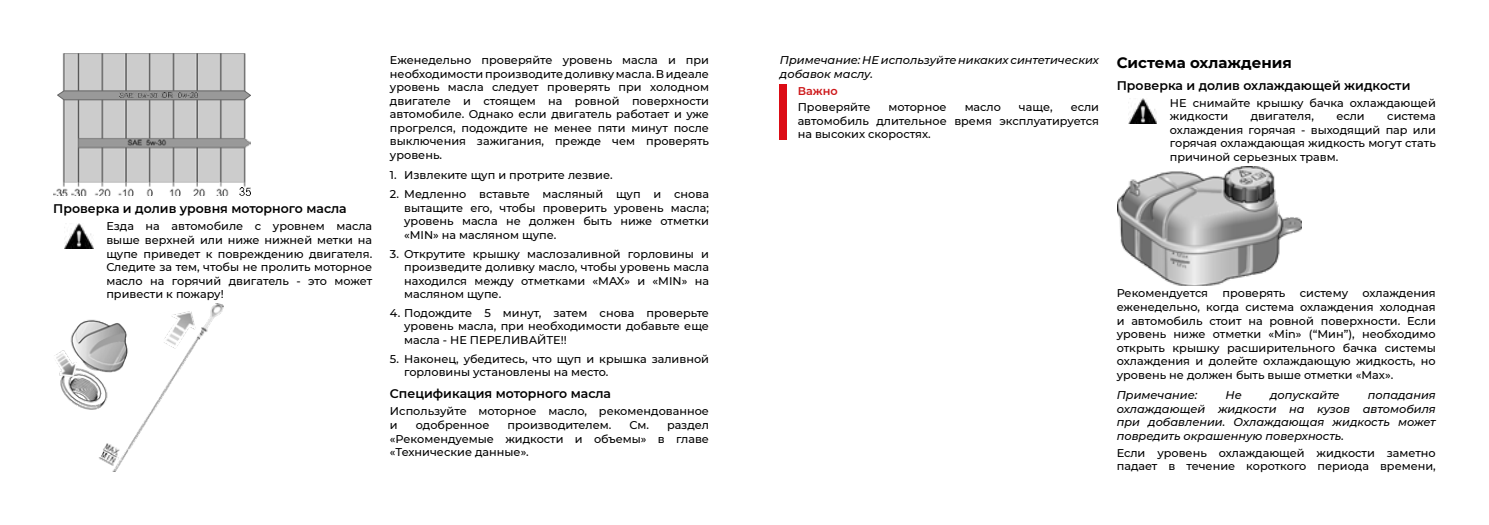
<style>
.page{position:relative;width:1489px;height:525px;background:#fff}
.page>*{position:absolute;margin:0;border:0;box-sizing:border-box;transform-origin:0 0}
.t1{font:700 15px "Montserrat";color:#000}
.t2{font:600 12.5px "Montserrat";color:#000}
.t3{font:500 11.25px/13.5px "Montserrat";color:#000;text-align:justify}
.t4{font:italic 500 11.25px/13.5px "Montserrat";color:#000}
.t5{font:600 11.25px "Montserrat";color:#cd1719}
</style>
<div class="page">
<img style="left:53px;top:53px;width:198px;height:142px">
<svg style="left:56px;top:90px;width:195px;height:10px"></svg>
<img style="left:119px;top:92px;width:78px;height:6px">
<svg style="left:240px;top:188px;width:10px;height:7px"></svg>
<img style="left:64px;top:223px;width:29px;height:25px">
<img style="left:1128px;top:98px;width:28px;height:25px">
<img style="left:54px;top:303px;width:169px;height:168px">
<div style="left:780px;top:84px;width:7px;height:56px;background:#dc0c15"></div>
<img style="left:1117px;top:167px;width:183px;height:118px">
<p class="t2" style="left:53px;top:200px;width:295px">Проверка и долив уровня моторного масла</p>
<p class="t3" style="left:106px;top:219px;width:267px">Езда на автомобиле с уровнем масла выше верхней или ниже нижней метки на щупе приведет к повреждению двигателя.<br>Следите за тем, чтобы не пролить моторное масло на горячий двигатель - это может привести к пожару!</p>
<p class="t3" style="left:390px;top:53px;width:320px">Еженедельно проверяйте уровень масла и при необходимости производите доливку масла. В идеале уровень масла следует проверять при холодном двигателе и стоящем на ровной поверхности автомобиле. Однако если двигатель работает и уже прогрелся, подождите не менее пяти минут после выключения зажигания, прежде чем проверять уровень.</p>
<p class="t3" style="left:390px;top:168px;width:224px">1. Извлеките щуп и протрите лезвие.</p>
<p class="t3" style="left:404px;top:187px;width:306px;text-indent:-14px">2. Медленно вставьте масляный щуп и снова вытащите его, чтобы проверить уровень масла; уровень масла не должен быть ниже отметки «MIN» на масляном щупе.</p>
<p class="t3" style="left:404px;top:246px;width:306px;text-indent:-14px">3. Открутите крышку маслозаливной горловины и произведите доливку масло, чтобы уровень масла находился между отметками «MAX» и «MIN» на масляном щупе.</p>
<p class="t3" style="left:404px;top:305px;width:306px;text-indent:-14px">4. Подождите 5 минут, затем снова проверьте уровень масла, при необходимости добавьте еще масла - НЕ ПЕРЕЛИВАЙТЕ!!</p>
<p class="t3" style="left:404px;top:351px;width:306px;text-indent:-14px">5. Наконец, убедитесь, что щуп и крышка заливной горловины установлены на место.</p>
<p class="t2" style="left:390px;top:385px;width:222px">Спецификация моторного масла</p>
<p class="t3" style="left:390px;top:404px;width:320px">Используйте моторное масло, рекомендованное и</p>
<p class="t3" style="left:416px;top:417px;width:75px">одобренное</p>
<p class="t3" style="left:507px;top:417px;width:105px">производителем.</p>
<p class="t3" style="left:390px;top:417px;width:320px;text-indent:239px">См. раздел «Рекомендуемые жидкости и объемы» в главе «Технические данные».</p>
<p class="t4" style="left:780px;top:53px;width:320px">Примечание: НЕ используйте никаких синтетических добавок маслу.</p>
<p class="t5" style="left:797px;top:83px;width:41px">Важно</p>
<p class="t3" style="left:797px;top:100px;width:74px">Проверяйте</p>
<p class="t3" style="left:888px;top:100px;width:60px">моторное</p>
<p class="t3" style="left:964px;top:100px;width:38px">масло</p>
<p class="t3" style="left:1018px;top:100px;width:35px">чаще,</p>
<p class="t3" style="left:797px;top:100px;width:303px;line-height:13.1px;text-indent:273px">если автомобиль длительное время эксплуатируется на высоких скоростях.</p>
<h1 class="t1" style="left:1116px;top:52px;width:177px">Система охлаждения</h1>
<p class="t2" style="left:1116px;top:76px;width:295px">Проверка и долив охлаждающей жидкости</p>
<p class="t3" style="left:1169px;top:96px;width:267px">НЕ снимайте крышку бачка охлаждающей жидкости</p>
<p class="t3" style="left:1169px;top:109px;width:267px;text-indent:217px">система охлаждения горячая - выходящий пар или горячая охлаждающая жидкость могут стать причиной серьезных травм.</p>
<p class="t3" style="left:1250px;top:109px;width:65px">двигателя,</p>
<p class="t3" style="left:1336px;top:109px;width:30px">если</p>
<p class="t3" style="left:1116px;top:286px;width:93px">Рекомендуется</p>
<p class="t3" style="left:1222px;top:286px;width:64px">проверять</p>
<p class="t3" style="left:1299px;top:286px;width:50px">систему</p>
<p class="t3" style="left:1116px;top:286px;width:320px;text-indent:246px">охлаждения еженедельно, когда система охлаждения холодная и автомобиль стоит на ровной поверхности. Если уровень ниже отметки «Min» (“Мин”), необходимо открыть крышку расширительного бачка системы охлаждения и долейте охлаждающую жидкость, но уровень не должен быть выше отметки «Max».</p>
<p class="t4" style="left:1116px;top:388px;width:82px">Примечание:</p>
<p class="t4" style="left:1225px;top:388px;width:18px">Не</p>
<p class="t4" style="left:1269px;top:388px;width:71px">допускайте</p>
<p class="t4" style="left:1116px;top:388px;width:320px;text-align:justify;text-indent:251px">попадания охлаждающей жидкости на кузов автомобиля при добавлении. Охлаждающая жидкость может повредить окрашенную поверхность.</p>
<p class="t3" style="left:1116px;top:445px;width:320px">Если уровень охлаждающей жидкости заметно падает в течение короткого периода времени,</p>
</div>
